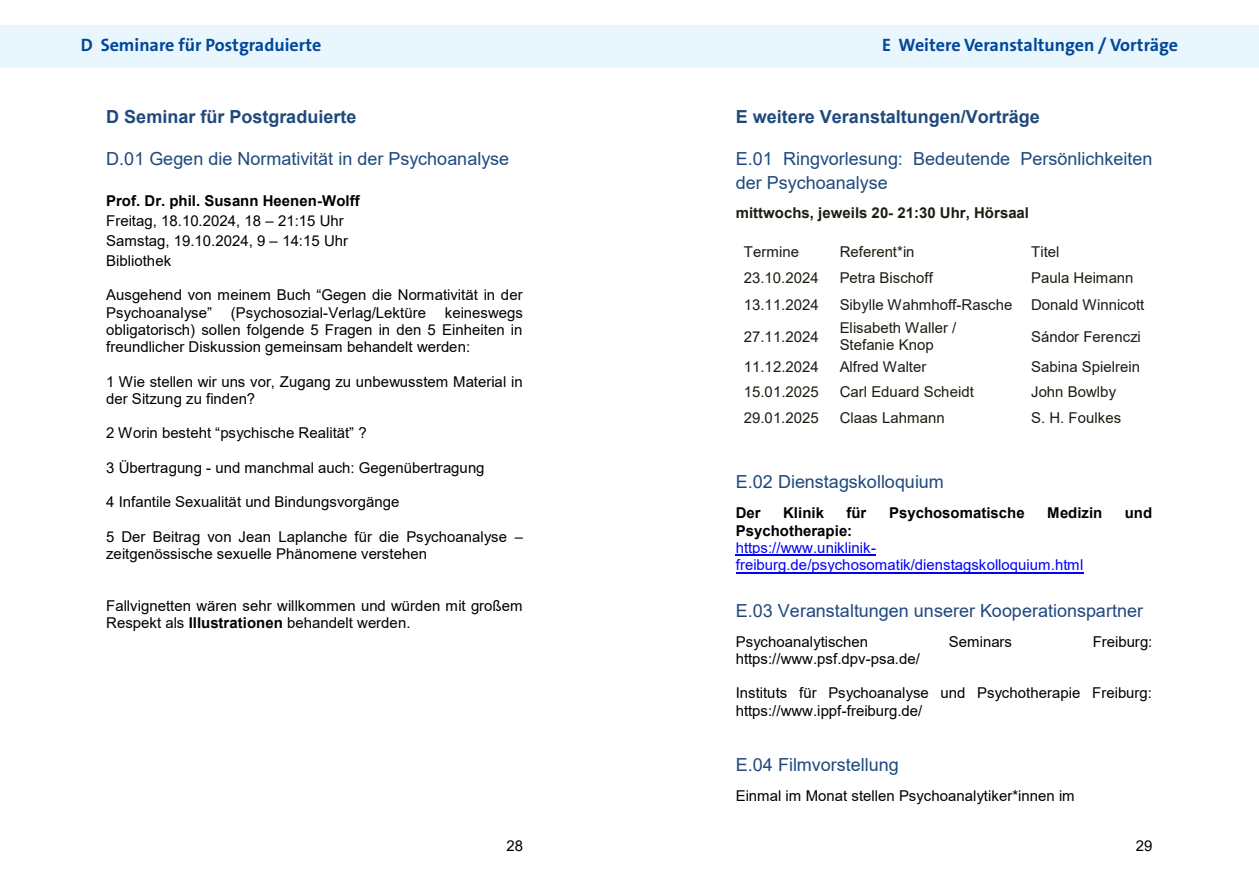
<style>
.page{position:relative;width:1259px;height:893px;background:#fff}
.page>*{position:absolute;margin:0;border:0;box-sizing:border-box;transform-origin:0 0}
.t1{font:18px/23.7px "Arial";color:#1f497d}
.t2{font:700 18px "The Sans Os F";color:#00489a}
.t3{font:700 18px "Arial";color:#1f497d}
.t4{font:15px/17.2px "Arial";color:#000}
.t5{font:15px/17.2px "Arial";color:#1d1b11}
.t6{font:700 15px "Arial";color:#000}
.t7{font:15px/17.2px "Arial";color:#00f}
.t8{font:700 15px "Arial";color:#1d1b11}
.s1{font-weight:700}
</style>
<div class="page">
<div style="left:0;top:26px;width:1259px;height:42px;background:#eaf6fe"></div>
<hr style="left:736px;top:555px;width:140px;height:1px;background:#00f">
<hr style="left:736px;top:572px;width:347px;height:1px;background:#00f">
<p class="t2" style="left:81px;top:34px;width:242px">D Seminare für Postgraduierte</p>
<p class="t3" style="left:106px;top:104px;width:252px">D Seminar für Postgraduierte</p>
<p class="t1" style="left:106px;top:146px;width:404px">D.01 Gegen die Normativität in der Psychoanalyse</p>
<p class="t6" style="left:106px;top:190px;width:255px">Prof. Dr. phil. Susann Heenen-Wolff</p>
<p class="t4" style="left:106px;top:210px;width:243px;line-height:20px">Freitag, 18.10.2024, 18 – 21:15 Uhr<br>Samstag, 19.10.2024, 9 – 14:15 Uhr<br>Bibliothek</p>
<p class="t4" style="left:106px;top:286px;width:418px">Ausgehend von meinem Buch “Gegen die Normativität in der<br>Psychoanalyse”</p>
<p class="t4" style="left:106px;top:304px;width:418px;text-align:justify;text-indent:125px">(Psychosozial-Verlag/Lektüre keineswegs obligatorisch) sollen folgende 5 Fragen in den 5 Einheiten in freundlicher Diskussion gemeinsam behandelt werden:</p>
<p class="t4" style="left:106px;top:373px;width:418px">1 Wie stellen wir uns vor, Zugang zu unbewusstem Material in der Sitzung zu finden?</p>
<p class="t4" style="left:106px;top:424px;width:262px">2 Worin besteht “psychische Realität” ?</p>
<p class="t4" style="left:106px;top:459px;width:380px">3 Übertragung - und manchmal auch: Gegenübertragung</p>
<p class="t4" style="left:106px;top:493px;width:295px">4 Infantile Sexualität und Bindungsvorgänge</p>
<p class="t4" style="left:106px;top:528px;width:418px">5 Der Beitrag von Jean Laplanche für die Psychoanalyse – zeitgenössische sexuelle Phänomene verstehen</p>
<p class="t4" style="left:106px;top:597px;width:418px">Fallvignetten wären sehr willkommen und würden mit großem<br>Respekt als <span class="s1">Illustrationen</span> behandelt werden.</p>
<p class="t4" style="left:506px;top:837px;width:18px">28</p>
<p class="t2" style="left:882px;top:34px;width:297px">E Weitere Veranstaltungen / Vorträge</p>
<p class="t3" style="left:736px;top:104px;width:306px">E weitere Veranstaltungen/Vorträge</p>
<p class="t1" style="left:736px;top:146px;width:418px">E.01 Ringvorlesung: Bedeutende Persönlichkeiten der Psychoanalyse</p>
<p class="t8" style="left:736px;top:203px;width:295px">mittwochs, jeweils 20- 21:30 Uhr, Hörsaal</p>
<p class="t5" style="left:744px;top:243px;width:57px">Termine</p>
<p class="t5" style="left:839px;top:243px;width:76px">Referent*in</p>
<p class="t5" style="left:1031px;top:243px;width:30px">Titel</p>
<p class="t5" style="left:744px;top:269px;width:76px">23.10.2024</p>
<p class="t5" style="left:839px;top:269px;width:95px">Petra Bischoff</p>
<p class="t5" style="left:1031px;top:269px;width:104px">Paula Heimann</p>
<p class="t5" style="left:744px;top:296px;width:76px">13.11.2024</p>
<p class="t5" style="left:839px;top:296px;width:174px">Sibylle Wahmhoff-Rasche</p>
<p class="t5" style="left:1031px;top:296px;width:115px">Donald Winnicott</p>
<p class="t5" style="left:744px;top:328px;width:76px">27.11.2024</p>
<p class="t5" style="left:839px;top:319px;width:118px">Elisabeth Waller /<br>Stefanie Knop</p>
<p class="t5" style="left:1031px;top:328px;width:111px">Sándor Ferenczi</p>
<p class="t5" style="left:744px;top:358px;width:76px">11.12.2024</p>
<p class="t5" style="left:839px;top:358px;width:88px">Alfred Walter</p>
<p class="t5" style="left:1031px;top:358px;width:111px">Sabina Spielrein</p>
<p class="t5" style="left:744px;top:383px;width:76px">15.01.2025</p>
<p class="t5" style="left:839px;top:383px;width:136px">Carl Eduard Scheidt</p>
<p class="t5" style="left:1031px;top:383px;width:87px">John Bowlby</p>
<p class="t5" style="left:744px;top:409px;width:76px">29.01.2025</p>
<p class="t5" style="left:839px;top:409px;width:106px">Claas Lahmann</p>
<p class="t5" style="left:1031px;top:409px;width:92px">S. H. Foulkes</p>
<p class="t1" style="left:736px;top:470px;width:210px">E.02 Dienstagskolloquium</p>
<p class="t6" style="left:736px;top:502px;width:26px">Der</p>
<p class="t6" style="left:783px;top:502px;width:42px">Klinik</p>
<p class="t6" style="left:846px;top:502px;width:21px">für</p>
<p class="t6" style="left:889px;top:502px;width:137px">Psychosomatische</p>
<p class="t6" style="left:1047px;top:502px;width:56px">Medizin</p>
<p class="t6" style="left:1124px;top:502px;width:29px">und</p>
<p class="t6" style="left:736px;top:520px;width:118px">Psychotherapie:</p>
<p class="t7" style="left:736px;top:539px;width:349px">https://www.uniklinik&shy;freiburg.de/psychosomatik/dienstagskolloquium.html</p>
<p class="t1" style="left:736px;top:598px;width:409px">E.03 Veranstaltungen unserer Kooperationspartner</p>
<p class="t4" style="left:736px;top:633px;width:134px">Psychoanalytischen</p>
<p class="t4" style="left:949px;top:633px;width:65px">Seminars</p>
<p class="t4" style="left:1092px;top:633px;width:61px">Freiburg:</p>
<p class="t4" style="left:736px;top:650px;width:186px">https://www.psf.dpv-psa.de/</p>
<p class="t4" style="left:736px;top:684px;width:418px">Instituts für Psychoanalyse und Psychotherapie Freiburg: https://www.ippf-freiburg.de/</p>
<p class="t1" style="left:736px;top:752px;width:165px">E.04 Filmvorstellung</p>
<p class="t4" style="left:736px;top:787px;width:340px">Einmal im Monat stellen Psychoanalytiker*innen im</p>
<p class="t4" style="left:1136px;top:837px;width:18px">29</p>
</div>
